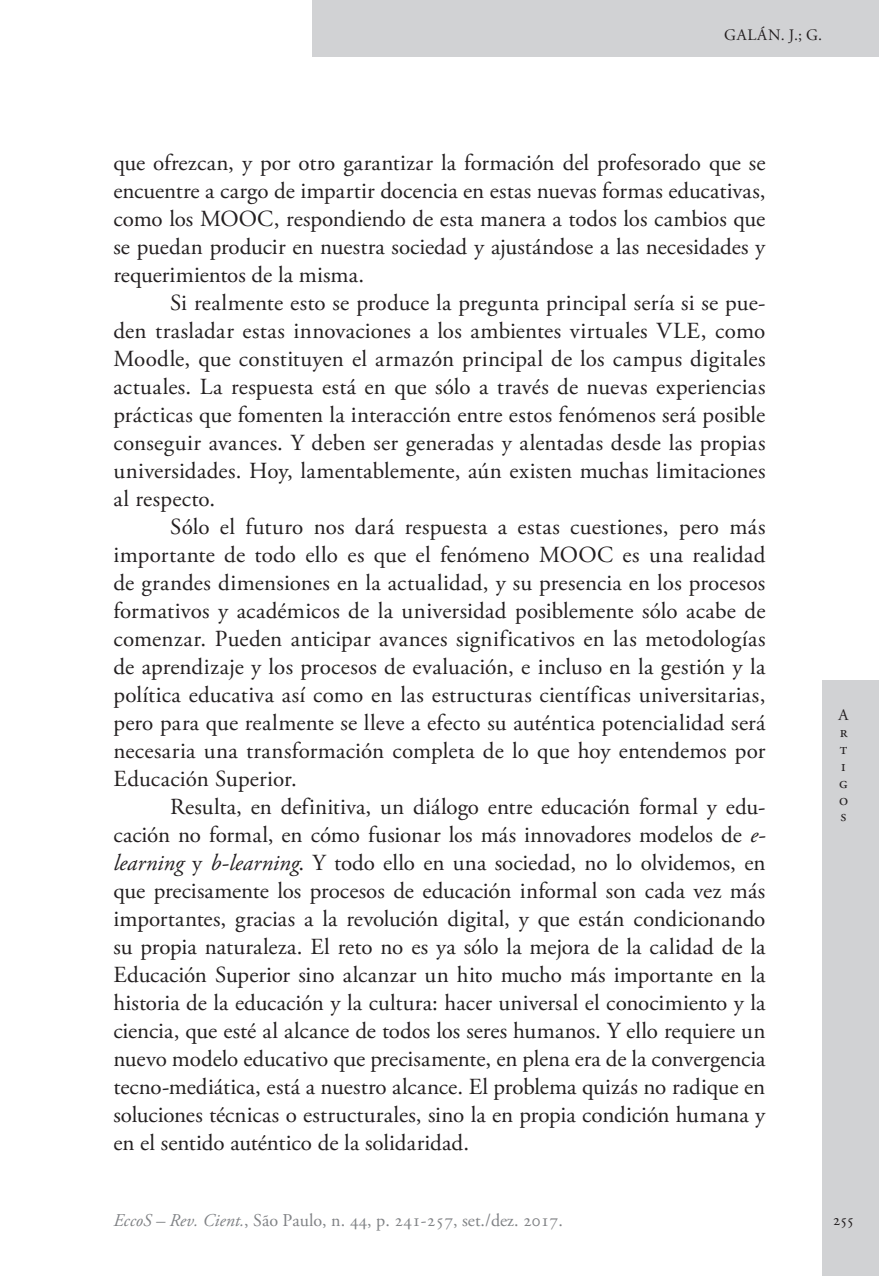
<style>
.page{position:relative;width:879px;height:1276px;background:#fff}
.page>*{position:absolute;margin:0;border:0;box-sizing:border-box;transform-origin:0 0}
.Ec_Normal{font:23px/28px "Adobe Garamond Pro";letter-spacing:-.005em;color:#231f20;text-align:justify}
.t1{font:18px "Adobe Garamond Pro";color:#808285}
.t2{font:16px/16.8px "Adobe Garamond Pro";letter-spacing:.045em;color:#231f20}
.s1{font-style:italic}
</style>
<div class="page">
<div style="left:312px;top:0;width:567px;height:57px;background:#d1d2d4"></div>
<div style="left:822px;top:680px;width:57px;height:596px;background:#d1d2d4"></div>
<p class="t2" style="left:724px;top:27px;width:100px">GALÁN. J.; G.</p>
<p class="Ec_Normal" style="left:113px;top:150px;width:653px">que ofrezcan, y por otro garantizar la formación del profesorado que se encuentre a cargo de impartir docencia en estas nuevas formas educativas, como los MOOC, respondiendo de esta manera a todos los cambios que se puedan producir en nuestra sociedad y ajustándose a las necesidades y requerimientos de la misma.</p>
<p class="Ec_Normal" style="left:113px;top:290px;width:653px;text-indent:57px">Si realmente esto se produce la pregunta principal sería si se pue&shy;den trasladar estas innovaciones a los ambientes virtuales VLE, como Moodle, que constituyen el armazón principal de los campus digitales actuales. La respuesta está en que sólo a través de nuevas experiencias prácticas que fomenten la interacción entre estos fenómenos será posible conseguir avances. Y deben ser generadas y alentadas desde las propias universidades. Hoy, lamentablemente, aún existen muchas limitaciones al respecto.</p>
<p class="Ec_Normal" style="left:113px;top:514px;width:653px;text-indent:57px">Sólo el futuro nos dará respuesta a estas cuestiones, pero más importante de todo ello es que el fenómeno MOOC es una realidad de grandes dimensiones en la actualidad, y su presencia en los procesos formativos y académicos de la universidad posiblemente sólo acabe de comenzar. Pueden anticipar avances significativos en las metodologías de aprendizaje y los procesos de evaluación, e incluso en la gestión y la política educativa así como en las estructuras científicas universitarias, pero para que realmente se lleve a efecto su auténtica potencialidad será necesaria una transformación completa de lo que hoy entendemos por Educación Superior.</p>
<p class="Ec_Normal" style="left:113px;top:794px;width:654px;text-indent:57px">Resulta, en definitiva, un diálogo entre educación formal y edu&shy;cación no formal, en cómo fusionar los más innovadores modelos de <span class="s1">e&shy;learning</span> y <span class="s1">b-learning</span>. Y todo ello en una sociedad, no lo olvidemos, en que precisamente los procesos de educación informal son cada vez más importantes, gracias a la revolución digital, y que están condicionando su propia naturaleza. El reto no es ya sólo la mejora de la calidad de la Educación Superior sino alcanzar un hito mucho más importante en la historia de la educación y la cultura: hacer universal el conocimiento y la ciencia, que esté al alcance de todos los seres humanos. Y ello requiere un nuevo modelo educativo que precisamente, en plena era de la convergencia tecno-mediática, está a nuestro alcance. El problema quizás no radique en soluciones técnicas o estructurales, sino la en propia condición humana y en el sentido auténtico de la solidaridad.</p>
<p class="t2" style="left:838px;top:707px;width:11px">A r t i g o s</p>
<p class="t1" style="left:113px;top:1209px;width:451px"><span class="s1">EccoS – Rev. Cient.</span>, São Paulo, n. 44, p. 241-257, set./dez. 2017.</p>
<p class="t2" style="left:833px;top:1212px;width:23px">255</p>
</div>
